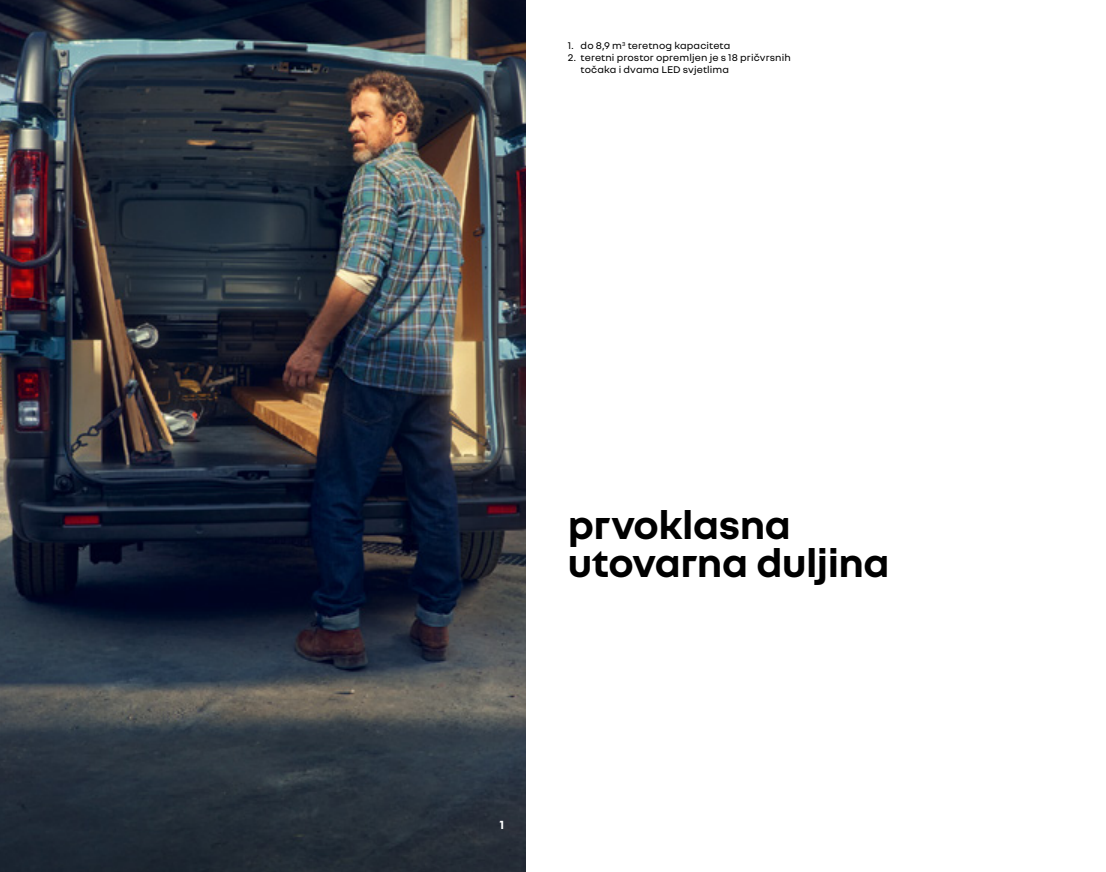
<style>
.page{position:relative;width:1106px;height:872px;background:#fff}
.page>*{position:absolute;margin:0;border:0;box-sizing:border-box;transform-origin:0 0}
.t1{font:700 42px/38.4px "Nouvel R";letter-spacing:-.01em;color:#000}
.t2{font:700 12.75px "Nouvel R";color:#fff}
.t3{font:10.5px/12px "Nouvel R";letter-spacing:.01em;color:#000}
</style>
<div class="page">
<img style="left:0;top:0;width:525px;height:872px">
<p class="t3" style="left:568px;top:39px;width:164px">1. do 8,9 m<sup>3</sup> teretnog kapaciteta</p>
<p class="t3" style="left:580px;top:51px;width:211px;text-indent:-13px">2. teretni prostor opremljen je s 18 pričvrsnih točaka i dvama LED svjetlima</p>
<h1 class="t1" style="left:568px;top:503px;width:323px">prvoklasna utovarna duljina</h1>
<p class="t2" style="left:499px;top:817px;width:6px">1</p>
</div>
